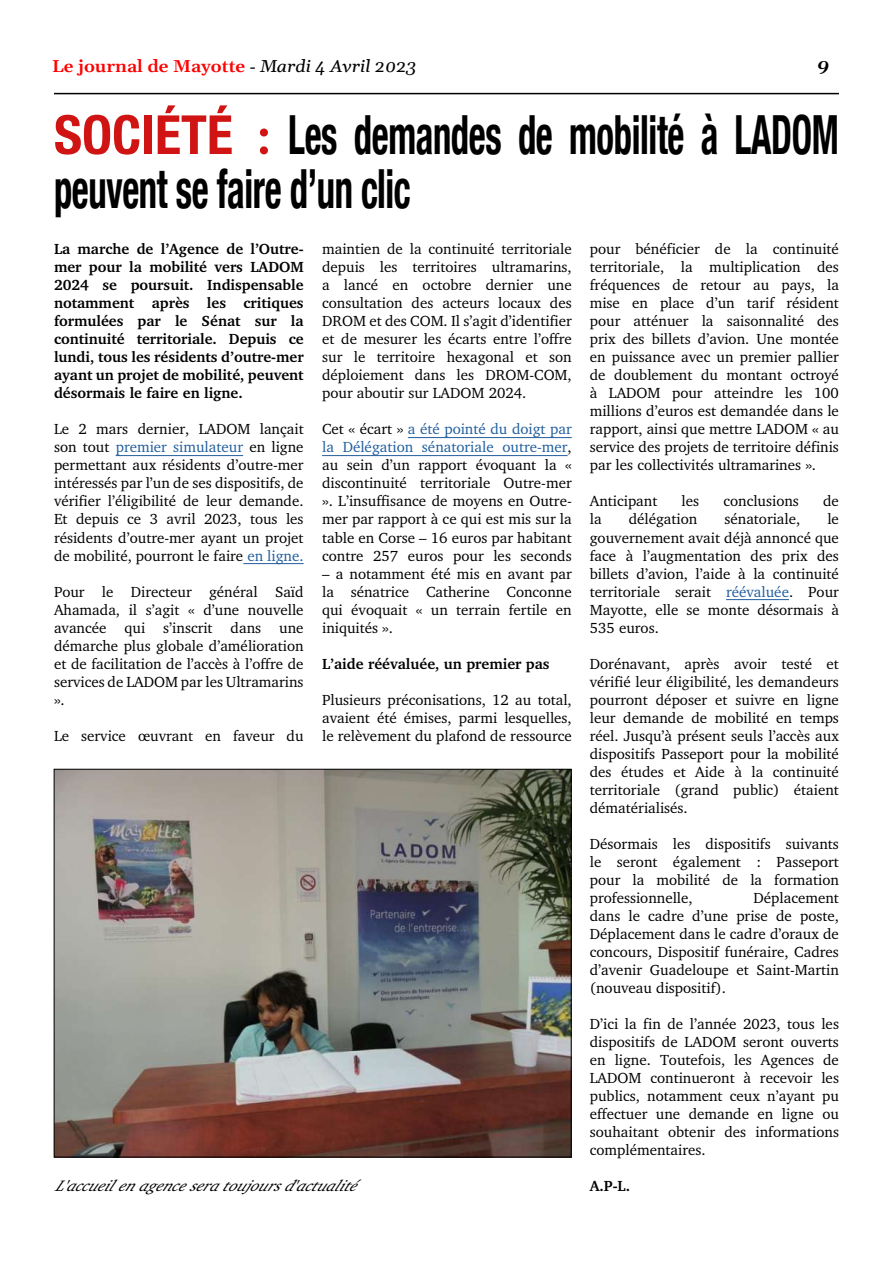
<style>
.page{position:relative;width:893px;height:1263px;background:#fff}
.page>*{position:absolute;margin:0;border:0;box-sizing:border-box;transform-origin:0 0}
.t1{font:700 condensed 54px/54px "Helvetica Neue";letter-spacing:-.01em;color:#000;scale:.68 1}
.t2{font:600 16.95px "Gelasio";color:#f00;scale:1.06 1}
.t3{font:italic 700 16.95px "Gelasio";color:#000;scale:1.06 1}
.t4{font:italic 15.45px "Charter";color:#000;scale:1.06 1}
.t5{font:15px/18px "Charter";color:#000;text-align:justify}
.t6{font:700 15px/18px "Charter";color:#000;text-align:justify}
.s1{font-family:"Times New Roman";font-weight:400;color:#000}
.s2{font-weight:400;font-style:italic;color:#000}
.s3{color:#d01413}
.s4{font-family:"Carlito";font-stretch:normal;color:#d01413}
.s5{color:#215e9e}
</style>
<div class="page">
<hr style="left:54px;top:93px;width:785px;height:1px;background:#000">
<hr style="left:408px;top:437px;width:164px;height:1px;background:#215e9e">
<hr style="left:322px;top:455px;width:246px;height:1px;background:#215e9e">
<hr style="left:726px;top:599px;width:63px;height:1px;background:#215e9e">
<img style="left:56px;top:771px;width:513px;height:384px">
<hr style="left:116px;top:455px;width:127px;height:1px;background:#215e9e">
<hr style="left:243px;top:563px;width:61px;height:1px;background:#215e9e">
<p class="t2" style="left:52px;top:59px;width:345px">Le journal de Mayotte <span class="s1">-</span> <span class="s2">Mardi 4 Avril 2023</span></p>
<p class="t3" style="left:817px;top:58px;width:13px">9</p>
<h1 class="t1" style="left:54px;top:108px;width:1156px"><span class="s3">soCiéTé</span> <span class="s4">:</span> Les demandes de mobilité à LADoM peuvent se faire d’un clic</h1>
<p class="t6" style="left:54px;top:240px;width:251px">La marche de l’Agence de l’Outre&shy;mer pour la mobilité vers LADOM 2024 se poursuit. Indispensable notamment après les critiques formulées par le Sénat sur la continuité territoriale. Depuis ce lundi, tous les résidents d’outre-mer ayant un projet de mobilité, peuvent désormais le faire en ligne.</p>
<p class="t5" style="left:54px;top:420px;width:251px">Le 2 mars dernier, LADOM lançait son tout <span class="s5">premier simulateur</span> en ligne permettant aux résidents d’outre-mer intéressés par l’un de ses dispositifs, de vérifier l’éligibilité de leur demande.<br>Et depuis ce 3 avril 2023, tous les résidents d’outre-mer ayant un projet de mobilité, pourront le faire <span class="s5">en ligne.</span></p>
<p class="t5" style="left:54px;top:582px;width:251px">Pour le Directeur général Saïd Ahamada, il s’agit « d’une nouvelle avancée qui s’inscrit dans une démarche plus globale d’amélioration et de facilitation de l’accès à l’offre de services de LADOM par les Ultramarins ».</p>
<p class="t5" style="left:54px;top:726px;width:251px">Le service œuvrant en faveur du</p>
<p class="t5" style="left:590px;top:240px;width:251px">pour bénéficier de la continuité territoriale, la multiplication des fréquences de retour au pays, la mise en place d’un tarif résident pour atténuer la saisonnalité des prix des billets d’avion. Une montée en puissance avec un premier pallier de doublement du montant octroyé à LADOM pour atteindre les 100 millions d’euros est demandée dans le rapport, ainsi que mettre LADOM « au service des projets de territoire définis par les collectivités ultramarines ».</p>
<p class="t5" style="left:590px;top:492px;width:69px">Anticipant</p>
<p class="t5" style="left:682px;top:492px;width:19px">les</p>
<p class="t5" style="left:723px;top:492px;width:77px">conclusions</p>
<p class="t5" style="left:823px;top:492px;width:17px">de</p>
<p class="t5" style="left:590px;top:510px;width:13px">la</p>
<p class="t5" style="left:629px;top:510px;width:70px">délégation</p>
<p class="t5" style="left:724px;top:510px;width:77px">sénatoriale,</p>
<p class="t5" style="left:322px;top:240px;width:251px">maintien de la continuité territoriale depuis les territoires ultramarins, a lancé en octobre dernier une consultation des acteurs locaux des DROM et des COM. Il s’agit d’identifier et de mesurer les écarts entre l’offre sur le territoire hexagonal et son déploiement dans les DROM-COM, pour aboutir sur LADOM 2024.</p>
<p class="t5" style="left:322px;top:420px;width:251px">Cet « écart » <span class="s5">a été pointé du doigt par la Délégation sénatoriale outre-mer</span>, au sein d’un rapport évoquant la « discontinuité territoriale Outre-mer ». L’insuffisance de moyens en Outre&shy;mer par rapport à ce qui est mis sur la table en Corse – 16 euros par habitant contre 257 euros pour les seconds</p>
<p class="t5" style="left:322px;top:564px;width:251px">– a notamment été mis en avant par la sénatrice Catherine Conconne qui évoquait « un terrain fertile en iniquités ».</p>
<p class="t6" style="left:322px;top:654px;width:229px">L’aide réévaluée, un premier pas</p>
<p class="t5" style="left:322px;top:690px;width:251px">Plusieurs préconisations, 12 au total, avaient été émises, parmi lesquelles, le relèvement du plafond de ressource</p>
<p class="t5" style="left:590px;top:510px;width:251px;text-indent:238px">le gouvernement avait déjà annoncé que face à l’augmentation des prix des billets d’avion, l’aide à la continuité territoriale serait <span class="s5">réévaluée</span>. Pour Mayotte, elle se monte désormais à 535 euros.</p>
<p class="t5" style="left:590px;top:654px;width:251px">Dorénavant, après avoir testé et vérifié leur éligibilité, les demandeurs pourront déposer et suivre en ligne leur demande de mobilité en temps réel. Jusqu’à présent seuls l’accès aux dispositifs Passeport pour la mobilité des études et Aide à la continuité territoriale (grand public) étaient dématérialisés.</p>
<p class="t5" style="left:590px;top:834px;width:251px">Désormais les dispositifs suivants le seront également : Passeport pour la mobilité de la formation professionnelle,</p>
<p class="t5" style="left:590px;top:888px;width:251px;text-indent:164px">Déplacement dans le cadre d’une prise de poste, Déplacement dans le cadre d’oraux de concours, Dispositif funéraire, Cadres d’avenir Guadeloupe et Saint-Martin (nouveau dispositif).</p>
<p class="t5" style="left:590px;top:1014px;width:251px">D’ici la fin de l’année 2023, tous les dispositifs de LADOM seront ouverts en ligne. Toutefois, les Agences de LADOM continueront à recevoir les publics, notamment ceux n’ayant pu effectuer une demande en ligne ou souhaitant obtenir des informations complémentaires.</p>
<p class="t4" style="left:55px;top:1179px;width:285px">L'accueilenagenceseratoujoursd'actualité</p>
<p class="t6" style="left:590px;top:1176px;width:42px">A.P-L.</p>
</div>
